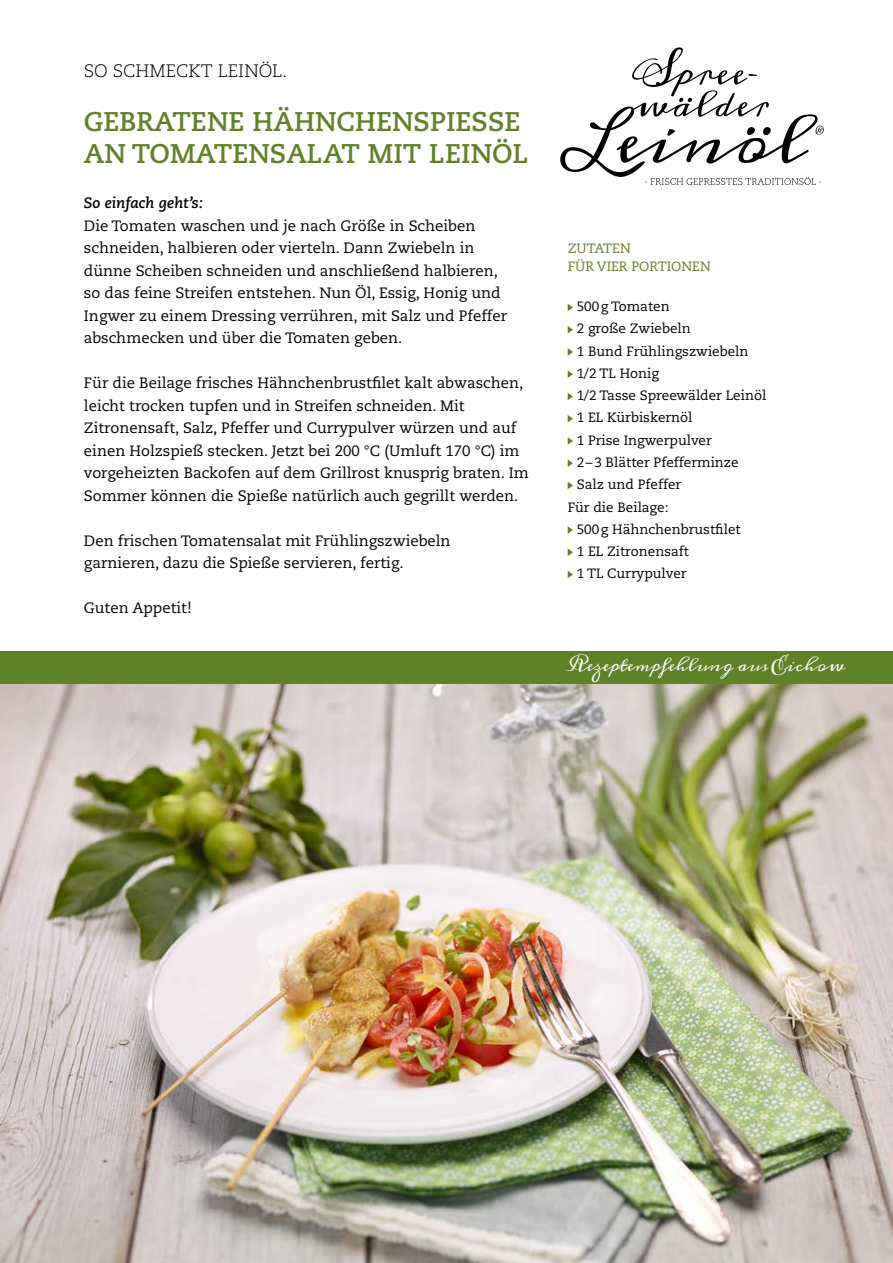
<style>
.page{position:relative;width:893px;height:1263px;background:#fff}
.page>*{position:absolute;margin:0;border:0;box-sizing:border-box;transform-origin:0 0}
.t1{font:700 27px/32.4px "Caecilia";color:#5f8229}
.t2{font:300 18px "Caecilia";color:#000}
.t3{font:16.5px "Meddon";letter-spacing:-.03em;color:#fff;scale:.96 1}
.t4{font:15px/22.5px "Caecilia";color:#000}
.t5{font:italic 700 15px "Caecilia";color:#000}
.t6{font:13.5px "Caecilia";color:#000}
.t7{font:13.5px/18px "Caecilia";color:#5f8229}
</style>
<div class="page">
<svg style="left:568px;top:304px;width:5px;height:7px"></svg>
<svg style="left:568px;top:326px;width:5px;height:7px"></svg>
<svg style="left:568px;top:348px;width:5px;height:8px"></svg>
<svg style="left:568px;top:370px;width:5px;height:8px"></svg>
<svg style="left:568px;top:393px;width:5px;height:7px"></svg>
<svg style="left:568px;top:415px;width:5px;height:7px"></svg>
<svg style="left:568px;top:437px;width:5px;height:8px"></svg>
<svg style="left:568px;top:459px;width:5px;height:8px"></svg>
<svg style="left:568px;top:482px;width:5px;height:7px"></svg>
<svg style="left:568px;top:526px;width:5px;height:8px"></svg>
<svg style="left:568px;top:548px;width:5px;height:8px"></svg>
<svg style="left:568px;top:571px;width:5px;height:7px"></svg>
<svg style="left:560px;top:47px;width:264px;height:138px"></svg>
<img style="left:0;top:683px;width:893px;height:580px">
<div style="left:0;top:650px;width:893px;height:33px;background:#5f8229"></div>
<p class="t2" style="left:84px;top:61px;width:205px">SO SCHMECKT LEINÖL.</p>
<h1 class="t1" style="left:84px;top:106px;width:446px">GEBRATENE HÄHNCHENSPIESSE<br>AN TOMATENSALAT MIT LEINÖL</h1>
<p class="t5" style="left:84px;top:194px;width:121px">So einfach geht’s:</p>
<p class="t4" style="left:84px;top:215px;width:425px">Die Tomaten waschen und je nach Größe in Scheiben schneiden, halbieren oder vierteln. Dann Zwiebeln in dünne Scheiben schneiden und anschließend halbieren, so das feine Streifen entstehen. Nun Öl, Essig, Honig und Ingwer zu einem Dressing verrühren, mit Salz und Pfeffer abschmecken und über die Tomaten geben.</p>
<p class="t4" style="left:84px;top:372px;width:446px">Für die Beilage frisches Hähnchenbrustfilet kalt abwaschen, leicht trocken tupfen und in Streifen schneiden. Mit Zitronensaft, Salz, Pfeffer und Currypulver würzen und auf einen Holzspieß stecken. Jetzt bei 200 °C (Umluft 170 °C) im vorgeheizten Backofen auf dem Grillrost knusprig braten. Im Sommer können die Spieße natürlich auch gegrillt werden.</p>
<p class="t4" style="left:84px;top:530px;width:368px">Den frischen Tomatensalat mit Frühlingszwiebeln garnieren, dazu die Spieße servieren, fertig.</p>
<p class="t4" style="left:84px;top:597px;width:109px">Guten Appetit!</p>
<p class="t7" style="left:568px;top:239px;width:145px">ZUTATEN<br>FÜR VIER PORTIONEN</p>
<p class="t6" style="left:577px;top:299px;width:95px">500g Tomaten</p>
<p class="t6" style="left:577px;top:321px;width:116px">2 große Zwiebeln</p>
<p class="t6" style="left:577px;top:343px;width:173px">1 Bund Frühlingszwiebeln</p>
<p class="t6" style="left:577px;top:365px;width:84px">1/2 TL Honig</p>
<p class="t6" style="left:577px;top:388px;width:191px">1/2 Tasse Spreewälder Leinöl</p>
<p class="t6" style="left:577px;top:410px;width:117px">1 EL Kürbiskernöl</p>
<p class="t6" style="left:577px;top:432px;width:137px">1 Prise Ingwerpulver</p>
<p class="t6" style="left:577px;top:454px;width:163px">2–3 Blätter Pfefferminze</p>
<p class="t6" style="left:577px;top:477px;width:106px">Salz und Pfeffer</p>
<p class="t6" style="left:568px;top:499px;width:102px">Für die Beilage:</p>
<p class="t6" style="left:577px;top:521px;width:166px">500g Hähnchenbrustfilet</p>
<p class="t6" style="left:577px;top:543px;width:114px">1 EL Zitronensaft</p>
<p class="t6" style="left:577px;top:566px;width:111px">1 TL Currypulver</p>
<p class="t3" style="left:565px;top:656px;width:293px">Rezeptempfehlung aus Eichow</p>
</div>
